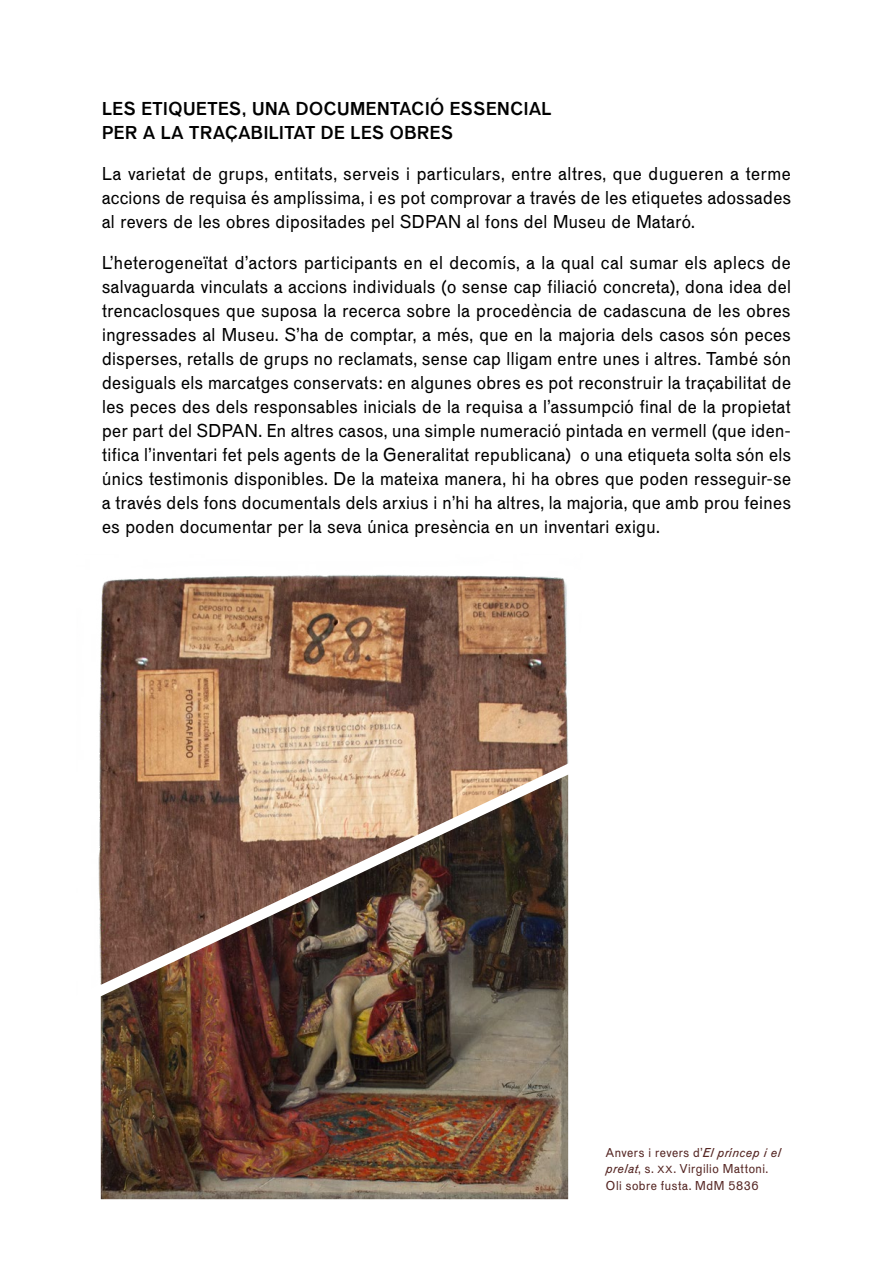
<style>
.page{position:relative;width:893px;height:1263px;background:#fff}
.page>*{position:absolute;margin:0;border:0;box-sizing:border-box;transform-origin:0 0}
.t1{font:500 19.5px/24px "Venus URW";letter-spacing:.025em;color:#000;text-align:justify}
.t2{font:700 19.5px/24px "Venus URW";letter-spacing:.025em;color:#000}
.t3{font:500 13.5px/16.2px "Venus URW";letter-spacing:.035em;color:#552623}
.s1{font-family:"Venus URW Med Ita";font-weight:400}
.s2{font-size:10.8px}
</style>
<div class="page">
<img style="left:98px;top:575px;width:471px;height:422px">
<img style="left:101px;top:775px;width:467px;height:424px">
<p class="t2" style="left:102px;top:96px;width:451px">LES ETIQUETES, UNA DOCUMENTACIÓ ESSENCIAL<br>PER A LA TRAÇABILITAT DE LES OBRES</p>
<p class="t1" style="left:102px;top:162px;width:690px">La varietat de grups, entitats, serveis i particulars, entre altres, que dugueren a terme accions de requisa és amplíssima, i es pot comprovar a través de les etiquetes adossades al revers de les obres dipositades pel SDPAN al fons del Museu de Mataró.</p>
<p class="t1" style="left:102px;top:251px;width:690px">L’heterogeneïtat d’actors participants en el decomís, a la qual cal sumar els aplecs de salvaguarda vinculats a accions individuals (o sense cap filiació concreta), dona idea del trencaclosques que suposa la recerca sobre la procedència de cadascuna de les obres ingressades al Museu. S’ha de comptar, a més, que en la majoria dels casos són peces disperses, retalls de grups no reclamats, sense cap lligam entre unes i altres. També són desiguals els marcatges conservats: en algunes obres es pot reconstruir la traçabilitat de les peces des dels responsables inicials de la requisa a l’assumpció final de la propietat per part del SDPAN. En altres casos, una simple numeració pintada en vermell (que iden&shy;tifica l’inventari fet pels agents de la Generalitat republicana) o una etiqueta solta són els únics testimonis disponibles. De la mateixa manera, hi ha obres que poden resseguir-se a través dels fons documentals dels arxius i n’hi ha altres, la majoria, que amb prou feines es poden documentar per la seva única presència en un inventari exigu.</p>
<p class="t3" style="left:606px;top:1145px;width:176px">Anvers i revers d’<span class="s1">El príncep i el prelat</span>, s. <span class="s2">XX</span>. Virgilio Mattoni.<br>Oli sobre fusta. MdM 5836</p>
</div>
